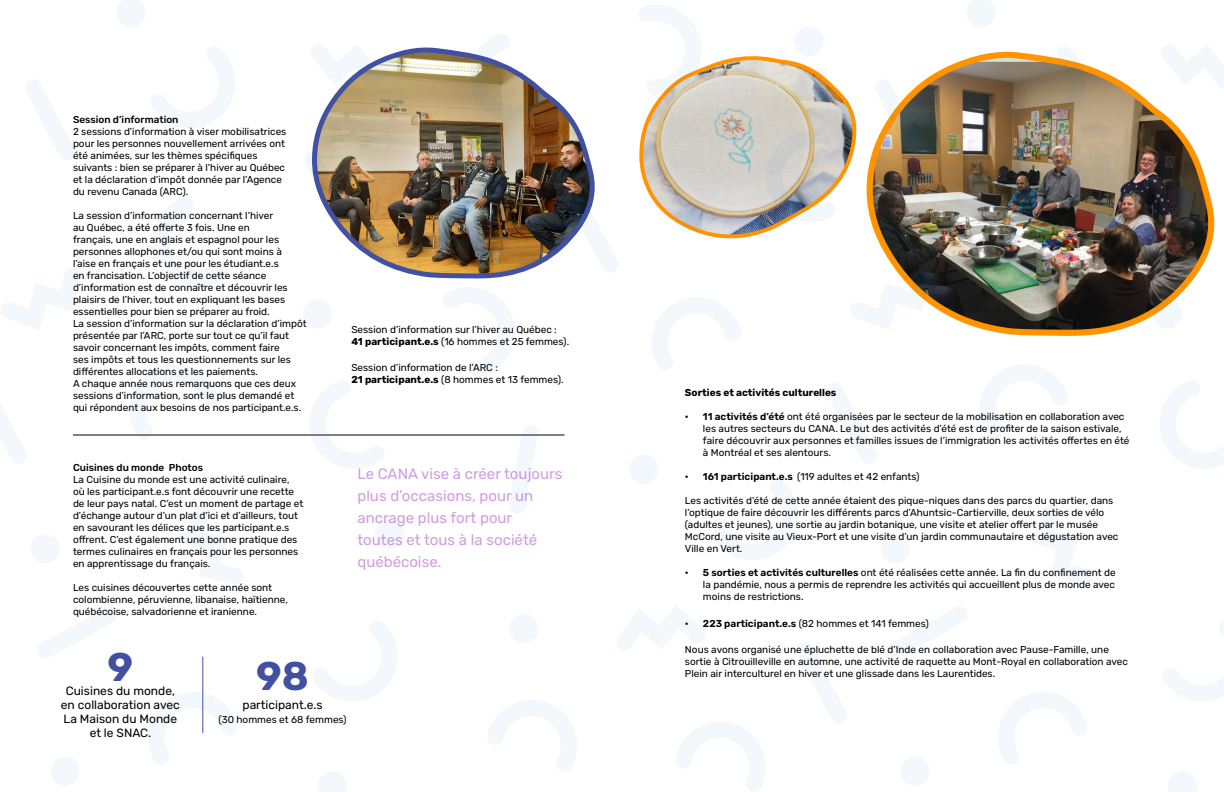
<style>
.page{position:relative;width:1224px;height:792px;background:#fff}
.page>*{position:absolute;margin:0;border:0;box-sizing:border-box;transform-origin:0 0}
.t1{font:700 40px "Rubik";color:#4250a2}
.t2{font:15px/22px "Rubik";color:#d19ce0}
.t3{font:12px/14px "Rubik";color:#000;text-align:center}
.t4{font:10px/12px "Rubik";color:#000}
.t5{font:500 10px "Rubik";color:#000}
.t6{font:700 10px "Rubik";color:#000}
.s1{font-weight:700}
.s2{font-weight:600}
</style>
<div class="page">
<img style="left:312px;top:47px;width:283px;height:232px">
<hr style="left:73px;top:435px;width:491px;height:1px;background:#000">
<hr style="left:202px;top:657px;width:1px;height:76px;background:#4250a2">
<img style="left:866px;top:52px;width:349px;height:284px">
<svg style="left:639px;top:56px;width:218px;height:183px"></svg>
<svg style="left:153px;top:198px;width:75px;height:88px"></svg>
<svg style="left:303px;top:381px;width:83px;height:88px"></svg>
<svg style="left:313px;top:621px;width:84px;height:80px"></svg>
<svg style="left:468px;top:34px;width:78px;height:88px"></svg>
<svg style="left:443px;top:287px;width:72px;height:90px"></svg>
<svg style="left:150px;top:47px;width:85px;height:81px"></svg>
<svg style="left:148px;top:690px;width:89px;height:74px"></svg>
<svg style="left:488px;top:700px;width:89px;height:71px"></svg>
<svg style="left:128px;top:365px;width:91px;height:74px"></svg>
<svg style="left:0;top:405px;width:27px;height:58px"></svg>
<svg style="left:26px;top:80px;width:49px;height:80px"></svg>
<svg style="left:509px;top:426px;width:30px;height:88px"></svg>
<svg style="left:305px;top:150px;width:51px;height:82px"></svg>
<svg style="left:182px;top:504px;width:61px;height:80px"></svg>
<svg style="left:38px;top:607px;width:79px;height:51px"></svg>
<svg style="left:1px;top:267px;width:79px;height:62px"></svg>
<svg style="left:311px;top:45px;width:91px;height:44px"></svg>
<svg style="left:117px;top:0;width:28px;height:27px"></svg>
<div style="left:303px;top:300px;width:29px;height:29px;background:#f3f8fc;border-radius:50%"></div>
<svg style="left:483px;top:177px;width:29px;height:29px"></svg>
<div style="left:31px;top:534px;width:29px;height:30px;background:#f3f8fc;border-radius:50%"></div>
<div style="left:375px;top:520px;width:29px;height:29px;background:#f3f8fc;border-radius:50%"></div>
<div style="left:509px;top:614px;width:29px;height:29px;background:#f3f8fc;border-radius:50%"></div>
<svg style="left:318px;top:772px;width:29px;height:20px"></svg>
<div style="left:50px;top:757px;width:30px;height:29px;background:#f3f8fc;border-radius:50%"></div>
<img style="left:996px;top:196px;width:83px;height:90px">
<svg style="left:713px;top:479px;width:85px;height:81px"></svg>
<svg style="left:760px;top:131px;width:77px;height:91px;background:#c5c1ba"></svg>
<svg style="left:1160px;top:381px;width:64px;height:88px"></svg>
<svg style="left:1163px;top:622px;width:61px;height:79px"></svg>
<img style="left:999px;top:47px;width:92px;height:81px">
<svg style="left:652px;top:298px;width:89px;height:72px"></svg>
<svg style="left:676px;top:722px;width:89px;height:69px"></svg>
<svg style="left:998px;top:692px;width:89px;height:72px"></svg>
<svg style="left:980px;top:365px;width:88px;height:74px"></svg>
<svg style="left:639px;top:5px;width:65px;height:91px"></svg>
<svg style="left:827px;top:383px;width:50px;height:80px"></svg>
<svg style="left:874px;top:78px;width:53px;height:83px"></svg>
<svg style="left:567px;top:190px;width:51px;height:83px"></svg>
<svg style="left:1153px;top:150px;width:53px;height:82px;background:#473b2e"></svg>
<svg style="left:797px;top:642px;width:50px;height:81px"></svg>
<svg style="left:1032px;top:504px;width:61px;height:80px"></svg>
<svg style="left:888px;top:607px;width:79px;height:51px"></svg>
<svg style="left:851px;top:266px;width:80px;height:64px"></svg>
<svg style="left:1160px;top:45px;width:64px;height:44px"></svg>
<svg style="left:617px;top:605px;width:88px;height:45px"></svg>
<svg style="left:967px;top:0;width:28px;height:27px"></svg>
<svg style="left:1153px;top:300px;width:29px;height:29px"></svg>
<div style="left:794px;top:27px;width:30px;height:29px;background:#f3f8fc;border-radius:50%"></div>
<svg style="left:674px;top:203px;width:30px;height:30px"></svg>
<div style="left:629px;top:455px;width:30px;height:29px;background:#f3f8fc;border-radius:50%"></div>
<div style="left:881px;top:534px;width:29px;height:30px;background:#f3f8fc;border-radius:50%"></div>
<svg style="left:1168px;top:772px;width:29px;height:20px"></svg>
<div style="left:900px;top:757px;width:30px;height:29px;background:#f3f8fc;border-radius:50%"></div>
<p class="t5" style="left:73px;top:114px;width:107px">Session d’information</p>
<p class="t4" style="left:73px;top:126px;width:215px">2 sessions d’information à viser mobilisatrices pour les personnes nouvellement arrivées ont été animées, sur les thèmes spécifiques suivants : bien se préparer à l’hiver au Québec et la déclaration d’impôt donnée par l’Agence du revenu Canada (ARC).</p>
<p class="t4" style="left:73px;top:210px;width:235px">La session d’information concernant l’hiver<br>au Québec, a été offerte 3 fois. Une en<br>français, une en anglais et espagnol pour les personnes allophones et/ou qui sont moins à l’aise en français et une pour les étudiant.e.s<br>en francisation. L’objectif de cette séance d’information est de connaître et découvrir les plaisirs de l’hiver, tout en expliquant les bases essentielles pour bien se préparer au froid.<br>La session d’information sur la déclaration d’impôt présentée par l’ARC, porte sur tout ce qu’il faut savoir concernant les impôts, comment faire<br>ses impôts et tous les questionnements sur les différentes allocations et les paiements.<br>A chaque année nous remarquons que ces deux sessions d’information, sont le plus demandé et qui répondent aux besoins de nos participant.e.s.</p>
<p class="t5" style="left:73px;top:462px;width:132px">Cuisines du monde Photos</p>
<p class="t4" style="left:73px;top:474px;width:232px">La Cuisine du monde est une activité culinaire, où les participant.e.s font découvrir une recette de leur pays natal. C’est un moment de partage et d’échange autour d’un plat d’ici et d’ailleurs, tout en savourant les délices que les participant.e.s offrent. C’est également une bonne pratique des termes culinaires en français pour les personnes en apprentissage du français.</p>
<p class="t4" style="left:73px;top:582px;width:216px">Les cuisines découvertes cette année sont colombienne, péruvienne, libanaise, haïtienne, québécoise, salvadorienne et iranienne.</p>
<p class="t4" style="left:351px;top:323px;width:219px">Session d’information sur l’hiver au Québec :<br><span class="s1">41 participant.e.s</span> (16 hommes et 25 femmes).</p>
<p class="t4" style="left:351px;top:362px;width:214px">Session d’information de l’ARC :<br><span class="s1">21 participant.e.s</span> (8 hommes et 13 femmes).</p>
<h2 class="t2" style="left:357px;top:463px;width:207px">Le CANA vise à créer toujours plus d’occasions, pour un ancrage plus fort pour<br>toutes et tous à la société québécoise.</h2>
<h1 class="t1" style="left:108px;top:645px;width:27px">9</h1>
<p class="t3" style="left:61px;top:684px;width:120px">Cuisines du monde, en collaboration avec<br>La Maison du Monde et le SNAC.</p>
<h1 class="t1" style="left:256px;top:654px;width:54px">98</h1>
<p class="t3" style="left:243px;top:698px;width:82px">participant.e.s</p>
<p class="t4" style="left:218px;top:714px;width:130px">(30 hommes et 68 femmes)</p>
<p class="t6" style="left:685px;top:387px;width:153px">Sorties et activités culturelles</p>
<p class="t4" style="left:703px;top:411px;width:428px;text-indent:-18px"><span class="s2">• 11 activités d’été</span> ont été organisées par le secteur de la mobilisation en collaboration avec les autres secteurs du CANA. Le but des activités d’été est de profiter de la saison estivale, faire découvrir aux personnes et familles issues de l’immigration les activités offertes en été à Montréal et ses alentours.</p>
<p class="t4" style="left:685px;top:471px;width:236px"><span class="s2">• 161 participant.e.s</span> (119 adultes et 42 enfants)</p>
<p class="t4" style="left:685px;top:495px;width:435px">Les activités d’été de cette année étaient des pique-niques dans des parcs du quartier, dans l’optique de faire découvrir les différents parcs d’Ahuntsic-Cartierville, deux sorties de vélo (adultes et jeunes), une sortie au jardin botanique, une visite et atelier offert par le musée McCord, une visite au Vieux-Port et une visite d’un jardin communautaire et dégustation avec Ville en Vert.</p>
<p class="t4" style="left:703px;top:567px;width:414px;text-align:justify;text-indent:-18px"><span class="s2">• 5 sorties et activités culturelles</span> ont été réalisées cette année. La fin du confinement de la pandémie, nous a permis de reprendre les activités qui accueillent plus de monde avec moins de restrictions.</p>
<p class="t4" style="left:685px;top:618px;width:245px"><span class="s2">• 223 participant.e.s</span> (82 hommes et 141 femmes)</p>
<p class="t4" style="left:685px;top:644px;width:445px">Nous avons organisé une épluchette de blé d’Inde en collaboration avec Pause-Famille, une sortie à Citrouilleville en automne, une activité de raquette au Mont-Royal en collaboration avec<br>Plein air interculturel en hiver et une glissade dans les Laurentides.</p>
</div>
